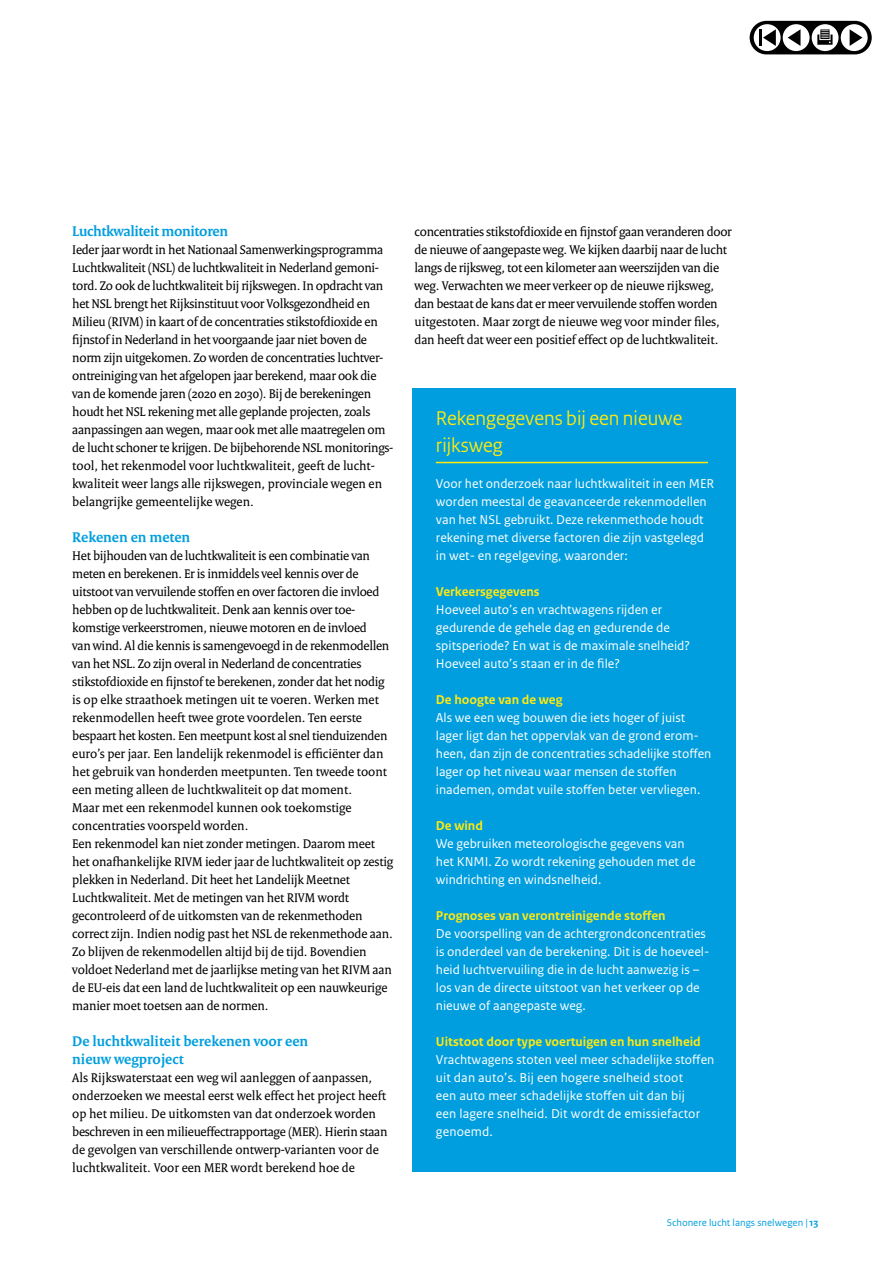
<style>
.page{position:relative;width:893px;height:1263px;background:#fff}
.page>*{position:absolute;margin:0;border:0;box-sizing:border-box;transform-origin:0 0}
.t1{font:21px/27px "Rijksoverheid Sans Heading";color:#ffea0e}
.t2{font:700 15px/18px "Rijksoverheid Serif";color:#009ede}
.t3{font:700 15px "Rijksoverheid Serif";letter-spacing:-.02em;color:#009ede}
.t4{font:13.5px/18px "Rijksoverheid Serif";letter-spacing:-.02em;color:#000}
.t5{font:13.5px/18px "Rijksoverheid Sans Text";color:#fff}
.t6{font:13.5px/18px "Rijksoverheid Serif";color:#000}
.t7{font:700 13.5px "Rijksoverheid Sans Text";color:#ffea0e}
.t8{font:10.5px "Rijksoverheid Sans Text";color:#009ede}
.s1{font-weight:700}
</style>
<div class="page">
<div style="left:412px;top:388px;width:324px;height:784px;background:#009ede"></div>
<hr style="left:436px;top:462px;width:272px;height:1px;background:#ffea0e">
<div style="left:750px;top:21px;width:122px;height:33px;background:#000;border-radius:17px"></div>
<div style="left:783px;top:24px;width:27px;height:27px;background:#fff;border-radius:50%"></div>
<div style="left:754px;top:24px;width:27px;height:27px;background:#fff;border-radius:50%"></div>
<div style="left:841px;top:24px;width:27px;height:27px;background:#fff;border-radius:50%"></div>
<div style="left:812px;top:24px;width:26px;height:27px;background:#fff;border-radius:50%"></div>
<hr style="left:759px;top:29px;width:3px;height:17px;background:#000">
<svg style="left:763px;top:29px;width:13px;height:17px"></svg>
<svg style="left:788px;top:29px;width:12px;height:17px"></svg>
<svg style="left:850px;top:29px;width:12px;height:17px"></svg>
<svg style="left:817px;top:29px;width:15px;height:16px"></svg>
<p class="t3" style="left:72px;top:222px;width:157px">Luchtkwaliteit monitoren</p>
<p class="t4" style="left:72px;top:240px;width:323px">Ieder jaar wordt in het Nationaal Samenwerkingsprogramma Luchtkwaliteit (NSL) de luchtkwaliteit in Nederland gemoni&shy;tord. Zo ook de luchtkwaliteit bij rijkswegen. In opdracht van het NSL brengt het Rijksinstituut voor Volksgezondheid en Milieu (RIVM) in kaart of de concentraties stikstofdioxide en fijnstof in Nederland in het voorgaande jaar niet boven de norm zijn uitgekomen. Zo worden de concentraties luchtver&shy;ontreiniging van het afgelopen jaar berekend, maar ook die van de komende jaren (2020 en 2030). Bij de berekeningen houdt het NSL rekening met alle geplande projecten, zoals aanpassingen aan wegen, maar ook met alle maatregelen om de lucht schoner te krijgen. De bijbehorende NSL monitorings&shy;tool, het rekenmodel voor luchtkwaliteit, geeft de lucht&shy;kwaliteit weer langs alle rijkswegen, provinciale wegen en belangrijke gemeentelijke wegen.</p>
<p class="t2" style="left:72px;top:528px;width:120px">Rekenen en meten</p>
<p class="t4" style="left:72px;top:546px;width:323px">Het bijhouden van de luchtkwaliteit is een combinatie van meten en berekenen. Er is inmiddels veel kennis over de uitstoot van vervuilende stoffen en over factoren die invloed hebben op de luchtkwaliteit. Denk aan kennis over toe&shy;komstige verkeerstromen, nieuwe motoren en de invloed<br>van wind. Al die kennis is samengevoegd in de rekenmodellen van het NSL. Zo zijn overal in Nederland de concentraties stikstofdioxide en fijnstof te berekenen, zonder dat het nodig is op elke straathoek metingen uit te voeren. Werken met rekenmodellen heeft twee grote voordelen. Ten eerste bespaart het kosten. Een meetpunt kost al snel tienduizenden euro’s per jaar. Een landelijk rekenmodel is efficiënter dan het gebruik van honderden meetpunten. Ten tweede toont een meting alleen de luchtkwaliteit op dat moment.<br>Maar met een rekenmodel kunnen ook toekomstige concentraties voorspeld worden.<br>Een rekenmodel kan niet zonder metingen. Daarom meet het onafhankelijke RIVM ieder jaar de luchtkwaliteit op zestig plekken in Nederland. Dit heet het Landelijk Meetnet Luchtkwaliteit. Met de metingen van het RIVM wordt gecontroleerd of de uitkomsten van de rekenmethoden correct zijn. Indien nodig past het NSL de rekenmethode aan.<br>Zo blijven de rekenmodellen altijd bij de tijd. Bovendien voldoet Nederland met de jaarlijkse meting van het RIVM aan de EU-eis dat een land de luchtkwaliteit op een nauwkeurige manier moet toetsen aan de normen.</p>
<p class="t2" style="left:72px;top:1032px;width:238px">De luchtkwaliteit berekenen voor een nieuw wegproject</p>
<p class="t6" style="left:72px;top:1068px;width:317px">Als Rijkswaterstaat een weg wil aanleggen of aanpassen, onderzoeken we meestal eerst welk effect het project heeft op het milieu. De uitkomsten van dat onderzoek worden beschreven in een milieueffectrapportage (MER). Hierin staan de gevolgen van verschillende ontwerp-varianten voor de luchtkwaliteit. Voor een MER wordt berekend hoe de</p>
<p class="t4" style="left:415px;top:222px;width:319px">concentraties stikstofdioxide en fijnstof gaan veranderen door de nieuwe of aangepaste weg. We kijken daarbij naar de lucht langs de rijksweg, tot een kilometer aan weerszijden van die weg. Verwachten we meer verkeer op de nieuwe rijksweg, dan bestaat de kans dat er meer vervuilende stoffen worden uitgestoten. Maar zorgt de nieuwe weg voor minder files, dan heeft dat weer een positief effect op de luchtkwaliteit.</p>
<h1 class="t1" style="left:436px;top:405px;width:248px">Rekengegevens bij een nieuwe rijksweg</h1>
<p class="t5" style="left:436px;top:475px;width:280px">Voor het onderzoek naar luchtkwaliteit in een MER worden meestal de geavanceerde rekenmodellen van het NSL gebruikt. Deze rekenmethode houdt rekening met diverse factoren die zijn vastgelegd in wet- en regelgeving, waaronder:</p>
<p class="t7" style="left:436px;top:584px;width:105px">Verkeersgegevens</p>
<p class="t5" style="left:436px;top:601px;width:256px">Hoeveel auto’s en vrachtwagens rijden er gedurende de gehele dag en gedurende de spitsperiode? En wat is de maximale snelheid?<br>Hoeveel auto’s staan er in de file?</p>
<p class="t7" style="left:436px;top:692px;width:128px">De hoogte van de weg</p>
<p class="t5" style="left:436px;top:709px;width:277px">Als we een weg bouwen die iets hoger of juist lager ligt dan het oppervlak van de grond erom&shy;heen, dan zijn de concentraties schadelijke stoffen lager op het niveau waar mensen de stoffen inademen, omdat vuile stoffen beter vervliegen.</p>
<p class="t7" style="left:436px;top:818px;width:49px">De wind</p>
<p class="t5" style="left:436px;top:835px;width:261px">We gebruiken meteorologische gegevens van het KNMI. Zo wordt rekening gehouden met de windrichting en windsnelheid.</p>
<p class="t7" style="left:436px;top:908px;width:231px">Prognoses van verontreinigende stoffen</p>
<p class="t5" style="left:436px;top:925px;width:275px">De voorspelling van de achtergrondconcentraties is onderdeel van de berekening. Dit is de hoeveel&shy;heid luchtvervuiling die in de lucht aanwezig is – los van de directe uitstoot van het verkeer op de nieuwe of aangepaste weg.</p>
<p class="t7" style="left:436px;top:1034px;width:266px">Uitstoot door type voertuigen en hun snelheid</p>
<p class="t5" style="left:436px;top:1051px;width:280px">Vrachtwagens stoten veel meer schadelijke stoffen uit dan auto’s. Bij een hogere snelheid stoot<br>een auto meer schadelijke stoffen uit dan bij<br>een lagere snelheid. Dit wordt de emissiefactor genoemd.</p>
<p class="t8" style="left:667px;top:1216px;width:153px">Schonere lucht langs snelwegen | <span class="s1">13</span></p>
</div>
